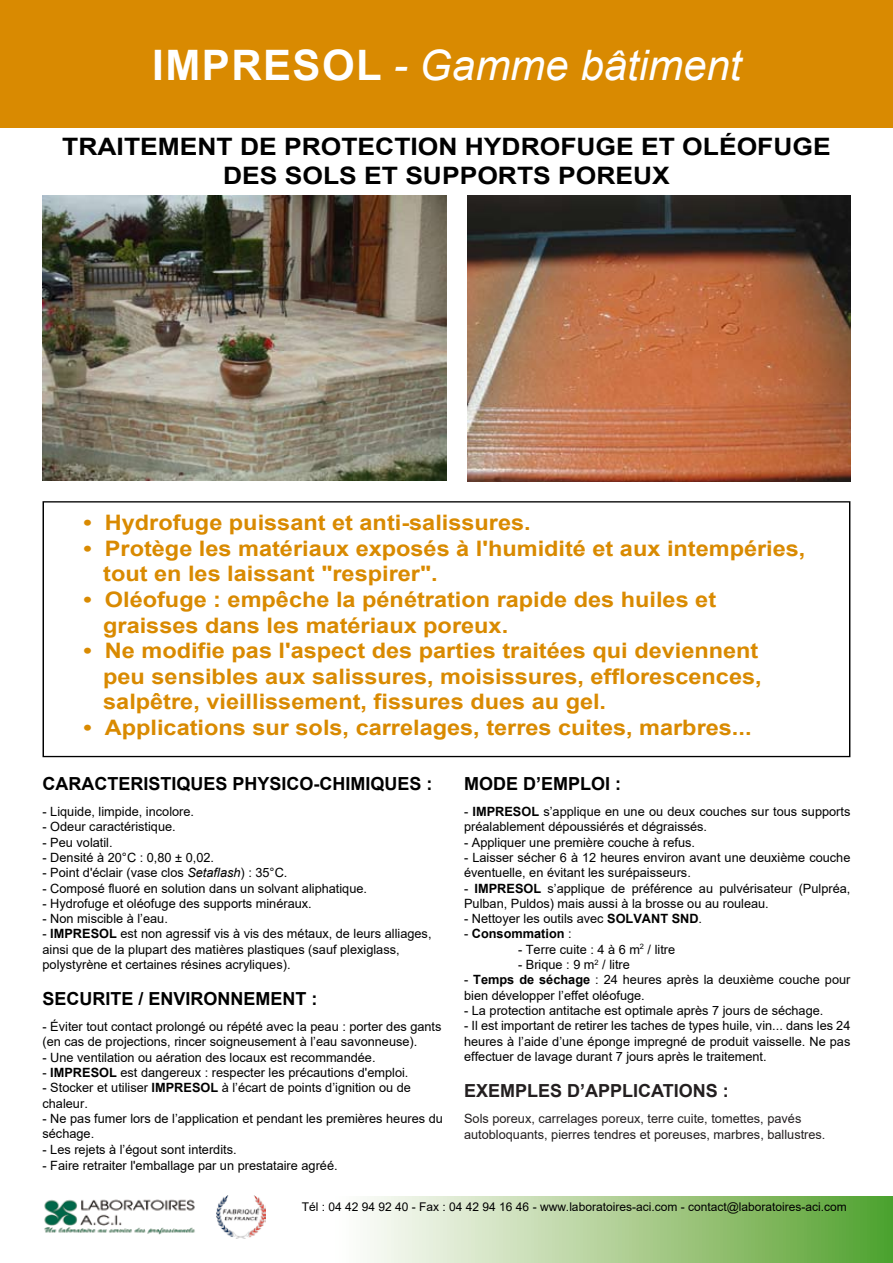
<style>
.page{position:relative;width:893px;height:1263px;background:#fff}
.page>*{position:absolute;margin:0;border:0;box-sizing:border-box;transform-origin:0 0}
.t1{font:italic 42px "Arial";color:#fff}
.t2{font:700 42px "Arial";color:#fff}
.t3{font:700 24px "Arial";color:#000;scale:1.1 1}
.t4{font:700 21.3px/25.7px "Arial";color:#d98a01;scale:1.1 1}
.t5{font:700 18px "Arial";color:#000}
.t6{font:700 18px "Arial";color:#231f20}
.t7{font:12.75px/15.3px "Arial";color:#000}
.t8{font:12.75px/16.2px "Arial";color:#231f20}
.t9{font:700 12.75px "Arial";color:#000}
.t10{font:12px "Arial";color:#000}
.s1{font-style:italic}
.s2{font-weight:700}
.s3{font-weight:400}
</style>
<div class="page">
<div style="left:0;top:0;width:893px;height:127px;background:#d98a01"></div>
<div style="left:43px;top:501px;width:807px;height:256px;border:1px solid #000"></div>
<svg style="left:216px;top:1196px;width:677px;height:67px"></svg>
<img style="left:44px;top:1199px;width:151px;height:36px">
<img style="left:468px;top:196px;width:382px;height:285px">
<img style="left:43px;top:195px;width:403px;height:285px">
<img style="left:217px;top:1196px;width:48px;height:42px">
<h1 class="t2" style="left:152px;top:36px;width:30px">impresol</h1>
<h1 class="t1" style="left:394px;top:38px;width:349px">- Gamme bâtiment</h1>
<h2 class="t3" style="left:62px;top:130px;width:17px">traitement</h2>
<h2 class="t3" style="left:240px;top:130px;width:57px">de protection</h2>
<h2 class="t3" style="left:465px;top:130px;width:265px">HYDROFUGE et oléofuge</h2>
<h2 class="t3" style="left:223px;top:159px;width:17px">des</h2>
<h2 class="t3" style="left:285px;top:159px;width:17px">sols</h2>
<h2 class="t3" style="left:364px;top:159px;width:55px">et supports</h2>
<h2 class="t3" style="left:558px;top:159px;width:18px">poreux</h2>
<h3 class="t4" style="left:84px;top:510px;width:408px">• Hydrofuge puissant et anti-salissures.</h3>
<h3 class="t4" style="left:103px;top:536px;width:640px;text-indent:-20px">• Protège les matériaux exposés à l'humidité et aux intempéries, tout en les laissant "respirer".</h3>
<h3 class="t4" style="left:103px;top:587px;width:559px;text-indent:-20px">• Oléofuge : empêche la pénétration rapide des huiles et graisses dans les matériaux poreux.</h3>
<h3 class="t4" style="left:103px;top:638px;width:600px;text-indent:-20px">• Ne modifie pas l'aspect des parties traitées qui deviennent peu sensibles aux salissures, moisissures, efflorescences, salpêtre, vieillissement, fissures dues au gel.</h3>
<h3 class="t4" style="left:84px;top:715px;width:609px">• Applications sur sols, carrelages, terres cuites, marbres...</h3>
<h3 class="t5" style="left:43px;top:771px;width:392px">CARACTERISTIQUES PHYSICO-CHIMIQUES :</h3>
<p class="t7" style="left:43px;top:804px;width:153px">- Liquide, limpide, incolore.</p>
<p class="t7" style="left:43px;top:819px;width:135px">- Odeur caractéristique.</p>
<p class="t7" style="left:43px;top:834px;width:72px">- Peu volatil.</p>
<p class="t7" style="left:43px;top:850px;width:173px">- Densité à 20°C : 0,80 ± 0,02.</p>
<p class="t7" style="left:43px;top:865px;width:246px">- Point d'éclair (vase clos <span class="s1">Setaflash</span>) : 35°C.</p>
<p class="t7" style="left:43px;top:880px;width:326px">- Composé fluoré en solution dans un solvant aliphatique.</p>
<p class="t7" style="left:43px;top:895px;width:271px">- Hydrofuge et oléofuge des supports minéraux.</p>
<p class="t7" style="left:43px;top:911px;width:127px">- Non miscible à l’eau.</p>
<p class="t7" style="left:43px;top:926px;width:391px">- <span class="s2">IMPRESOL</span> est non agressif vis à vis des métaux, de leurs alliages, ainsi que de la plupart des matières plastiques (sauf plexiglass, polystyrène et certaines résines acryliques).</p>
<h3 class="t5" style="left:43px;top:986px;width:120px">SECURITE / environnement</h3>
<h3 class="t5" style="left:312px;top:986px;width:7px">:</h3>
<p class="t7" style="left:43px;top:1019px;width:401px">- Éviter tout contact prolongé ou répété avec la peau : porter des gants (en cas de projections, rincer soigneusement à l’eau savonneuse).</p>
<p class="t7" style="left:43px;top:1049px;width:335px">- Une ventilation ou aération des locaux est recommandée.</p>
<p class="t7" style="left:43px;top:1065px;width:367px">- <span class="s2">IMPRESOL</span> est dangereux : respecter les précautions d'emploi.</p>
<p class="t7" style="left:43px;top:1080px;width:370px">- Stocker et utiliser <span class="s2">IMPRESOL</span> à l’écart de points d’ignition ou de chaleur.</p>
<p class="t7" style="left:43px;top:1111px;width:402px">- Ne pas fumer lors de l’application et pendant les premières heures du séchage.</p>
<p class="t7" style="left:43px;top:1141px;width:196px">- Les rejets à l’égout sont interdits.</p>
<p class="t7" style="left:43px;top:1157px;width:297px">- Faire retraiter l'emballage par un prestataire agréé.</p>
<h3 class="t5" style="left:464px;top:771px;width:159px">MODE D’EMPLOI :</h3>
<p class="t7" style="left:464px;top:804px;width:388px">- <span class="s2">IMPRESOL</span> s’applique en une ou deux couches sur tous supports préalablement dépoussiérés et dégraissés.</p>
<p class="t7" style="left:464px;top:834px;width:233px">- Appliquer une première couche à refus.</p>
<p class="t7" style="left:464px;top:850px;width:388px">- Laisser sécher 6 à 12 heures environ avant une deuxième couche éventuelle, en évitant les surépaisseurs.</p>
<p class="t7" style="left:464px;top:880px;width:388px">- <span class="s2">IMPRESOL</span> s’applique de préférence au pulvérisateur (Pulpréa,<br>Pulban, Puldos) mais aussi à la brosse ou au rouleau.</p>
<p class="t7" style="left:464px;top:911px;width:240px">- Nettoyer les outils avec <span class="s2">SOLVANT SND</span>.</p>
<p class="t9" style="left:464px;top:925px;width:109px"><span class="s3">-</span> Consommation <span class="s3">:</span></p>
<p class="t7" style="left:518px;top:941px;width:159px">- Terre cuite : 4 à 6 m<sup>2</sup> / litre</p>
<p class="t7" style="left:518px;top:957px;width:113px">- Brique : 9 m<sup>2</sup> / litre</p>
<p class="t7" style="left:464px;top:972px;width:388px">- <span class="s2">Temps de séchage</span> : 24 heures après la deuxième couche pour bien développer l’effet oléofuge.</p>
<p class="t7" style="left:464px;top:1003px;width:361px">- La protection antitache est optimale après 7 jours de séchage.</p>
<p class="t7" style="left:464px;top:1018px;width:388px;text-align:justify">- Il est important de retirer les taches de types huile, vin... dans les 24 heures à l’aide d’une éponge impregné de produit vaisselle. Ne pas effectuer de lavage durant 7 jours après le traitement.</p>
<h3 class="t6" style="left:464px;top:1078px;width:266px">EXEMPLES D’APPLICATIONS :</h3>
<p class="t8" style="left:464px;top:1110px;width:363px">Sols poreux, carrelages poreux, terre cuite, tomettes, pavés autobloquants, pierres tendres et poreuses, marbres, ballustres.</p>
<p class="t10" style="left:302px;top:1198px;width:547px">Tél : 04 42 94 92 40 - Fax : 04 42 94 16 46 - www.laboratoires-aci.com - contact@laboratoires-aci.com</p>
</div>
